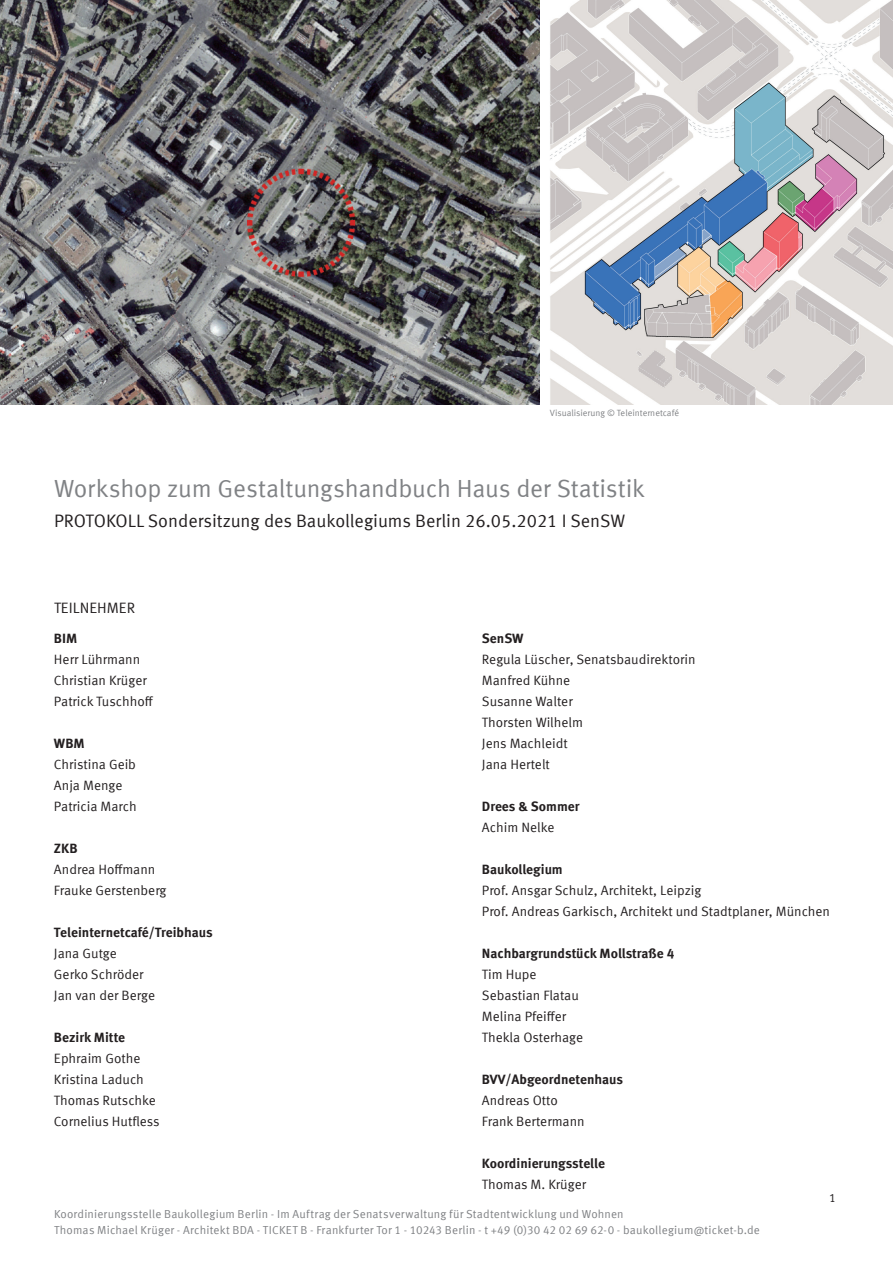
<style>
.page{position:relative;width:893px;height:1263px;background:#fff}
.page>*{position:absolute;margin:0;border:0;box-sizing:border-box;transform-origin:0 0}
.t1{font:24.75px "Meta Offc Norm";letter-spacing:-.01em;color:#808285}
.t2{font:18px "Meta Offc Norm";color:#231f20}
.t3{font:15px "Meta Offc Norm";color:#231f20}
.t4{font:13.5px/21px "Meta Offc Norm";color:#231f20}
.t5{font:700 13.5px "Meta Offc";color:#231f20}
.t6{font:12px "Meta Offc Norm";color:#231f20}
.t7{font:11.55px/15.8px "Meta Offc Norm";letter-spacing:.015em;color:#808285}
.t8{font:9px "Meta Offc Norm";color:#808285}
</style>
<div class="page">
<img style="left:0;top:0;width:540px;height:405px">
<img style="left:550px;top:0;width:343px;height:405px">
<p class="t8" style="left:550px;top:408px;width:131px">Visualisierung © Teleinternetcafé</p>
<h1 class="t1" style="left:54px;top:474px;width:592px">Workshop zum Gestaltungshandbuch Haus der Statistik</h1>
<h2 class="t2" style="left:54px;top:510px;width:573px">PROTOKOLL Sondersitzung des Baukollegiums Berlin 26.05.2021 I SenSW</h2>
<p class="t3" style="left:54px;top:599px;width:83px">TEILNEHMER</p>
<p class="t5" style="left:54px;top:630px;width:25px">BIM</p>
<p class="t4" style="left:54px;top:649px;width:101px">Herr Lührmann<br>Christian Krüger<br>Patrick Tuschhoff</p>
<p class="t5" style="left:54px;top:735px;width:32px">WBM</p>
<p class="t4" style="left:54px;top:754px;width:84px">Christina Geib<br>Anja Menge<br>Patricia March</p>
<p class="t5" style="left:54px;top:840px;width:25px">ZKB</p>
<p class="t4" style="left:54px;top:859px;width:114px">Andrea Hoffmann<br>Frauke Gerstenberg</p>
<p class="t5" style="left:54px;top:924px;width:160px">Teleinternetcafé/Treibhaus</p>
<p class="t4" style="left:54px;top:943px;width:103px">Jana Gutge<br>Gerko Schröder<br>Jan van der Berge</p>
<p class="t5" style="left:54px;top:1029px;width:73px">Bezirk Mitte</p>
<p class="t4" style="left:54px;top:1048px;width:107px">Ephraim Gothe<br>Kristina Laduch<br>Thomas Rutschke<br>Cornelius Hutfless</p>
<p class="t5" style="left:482px;top:630px;width:43px">SenSW</p>
<p class="t4" style="left:482px;top:649px;width:215px">Regula Lüscher, Senatsbaudirektorin<br>Manfred Kühne<br>Susanne Walter<br>Thorsten Wilhelm<br>Jens Machleidt<br>Jana Hertelt</p>
<p class="t5" style="left:482px;top:798px;width:99px">Drees &amp; Sommer</p>
<p class="t4" style="left:482px;top:817px;width:74px">Achim Nelke</p>
<p class="t5" style="left:482px;top:861px;width:82px">Baukollegium</p>
<p class="t4" style="left:482px;top:880px;width:350px">Prof. Ansgar Schulz, Architekt, Leipzig<br>Prof. Andreas Garkisch, Architekt und Stadtplaner, München</p>
<p class="t5" style="left:482px;top:945px;width:194px">Nachbargrundstück Mollstraße 4</p>
<p class="t4" style="left:482px;top:964px;width:103px">Tim Hupe<br>Sebastian Flatau<br>Melina Pfeiffer<br>Thekla Osterhage</p>
<p class="t5" style="left:482px;top:1071px;width:143px">BVV/Abgeordnetenhaus</p>
<p class="t4" style="left:482px;top:1090px;width:104px">Andreas Otto<br>Frank Bertermann</p>
<p class="t5" style="left:482px;top:1155px;width:125px">Koordinierungsstelle</p>
<p class="t4" style="left:482px;top:1174px;width:106px">Thomas M. Krüger</p>
<p class="t6" style="left:829px;top:1191px;width:8px">1</p>
<p class="t7" style="left:54px;top:1206px;width:707px">Koordinierungsstelle Baukollegium Berlin - Im Auftrag der Senatsverwaltung für Stadtentwicklung und Wohnen<br>Thomas Michael Krüger - Architekt BDA - TICKET B - Frankfurter Tor 1 - 10243 Berlin - t +49 (0)30 42 02 69 62-0 - baukollegium@ticket-b.de</p>
</div>
